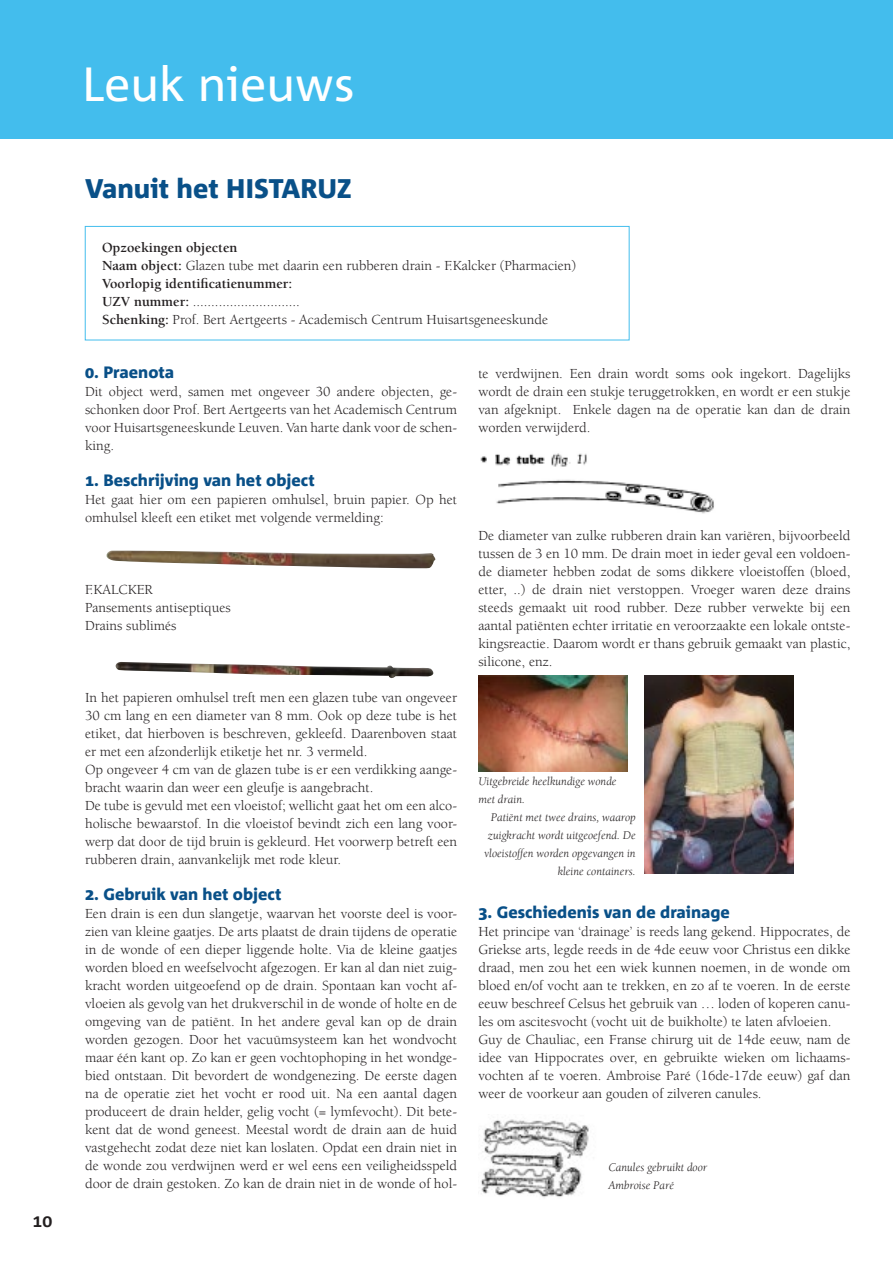
<style>
.page{position:relative;width:893px;height:1263px;background:#fff}
.page>*{position:absolute;margin:0;border:0;box-sizing:border-box;transform-origin:0 0}
.t1{font:48px "Corpid";color:#fff}
.t2{font:800 27px "Corpid";color:#095088}
.t3{font:800 16.5px "Corpid";color:#095088}
.t4{font:14.25px/18px "Berkeley";color:#231f20}
.t5{font:italic 12px/18px "Berkeley";color:#231f20}
.s1{font-weight:700}
</style>
<div class="page">
<div style="left:85px;top:226px;width:544px;height:114px;border:1px solid #43bded"></div>
<div style="left:0;top:0;width:893px;height:139px;background:#43bded"></div>
<img style="left:106px;top:550px;width:330px;height:19px">
<img style="left:116px;top:662px;width:318px;height:17px">
<img style="left:480px;top:453px;width:234px;height:61px">
<img style="left:478px;top:675px;width:149px;height:97px">
<img style="left:481px;top:1119px;width:108px;height:79px">
<img style="left:644px;top:675px;width:149px;height:198px">
<h1 class="t1" style="left:82px;top:58px;width:274px">Leuk nieuws</h1>
<h2 class="t2" style="left:85px;top:174px;width:268px">Vanuit het HISTARUZ</h2>
<p class="t4" style="left:102px;top:239px;width:476px"><span class="s1">Opzoekingen objecten<br>Naam object:</span> Glazen tube met daarin een rubberen drain - F.Kalcker (Pharmacien)<br><span class="s1">Voorlopig identificatienummer:<br>UZV nummer:</span> .............................<br><span class="s1">Schenking:</span> Prof. Bert Aertgeerts - Academisch Centrum Huisartsgeneeskunde</p>
<p class="t3" style="left:85px;top:363px;width:91px">0. Praenota</p>
<p class="t4" style="left:85px;top:383px;width:374px;text-align:justify">Dit object werd, samen met ongeveer 30 andere objecten, ge&shy;schonken door Prof. Bert Aertgeerts van het Academisch Centrum voor Huisartsgeneeskunde Leuven. Van harte dank voor de schen&shy;king.</p>
<p class="t3" style="left:85px;top:471px;width:231px">1. Beschrijving van het object</p>
<p class="t4" style="left:85px;top:491px;width:374px">Het gaat hier om een papieren omhulsel, bruin papier. Op het omhulsel kleeft een etiket met volgende vermelding:</p>
<p class="t4" style="left:478px;top:365px;width:374px;text-align:justify">te verdwijnen. Een drain wordt soms ook ingekort. Dagelijks wordt de drain een stukje teruggetrokken, en wordt er een stukje van afgeknipt. Enkele dagen na de operatie kan dan de drain worden verwijderd.</p>
<p class="t4" style="left:85px;top:581px;width:147px">F.KALCKER<br>Pansements antiseptiques<br>Drains sublimés</p>
<p class="t4" style="left:85px;top:689px;width:374px">In het papieren omhulsel treft men een glazen tube van ongeveer 30 cm lang en een diameter van 8 mm. Ook op deze tube is het etiket, dat hierboven is beschreven, gekleefd. Daarenboven staat er met een afzonderlijk etiketje het nr. 3 vermeld.<br>Op ongeveer 4 cm van de glazen tube is er een verdikking aange&shy;bracht waarin dan weer een gleufje is aangebracht.<br>De tube is gevuld met een vloeistof; wellicht gaat het om een alco&shy;holische bewaarstof. In die vloeistof bevindt zich een lang voor&shy;werp dat door de tijd bruin is gekleurd. Het voorwerp betreft een rubberen drain, aanvankelijk met rode kleur.</p>
<p class="t3" style="left:85px;top:885px;width:198px">2. Gebruik van het object</p>
<p class="t4" style="left:85px;top:905px;width:374px;text-align:justify">Een drain is een dun slangetje, waarvan het voorste deel is voor&shy;zien van kleine gaatjes. De arts plaatst de drain tijdens de operatie in de wonde of een dieper liggende holte. Via de kleine gaatjes worden bloed en weefselvocht afgezogen. Er kan al dan niet zuig&shy;kracht worden uitgeoefend op de drain. Spontaan kan vocht af&shy;vloeien als gevolg van het drukverschil in de wonde of holte en de omgeving van de patiënt. In het andere geval kan op de drain worden gezogen. Door het vacuümsysteem kan het wondvocht maar één kant op. Zo kan er geen vochtophoping in het wondge&shy;bied ontstaan. Dit bevordert de wondgenezing. De eerste dagen na de operatie ziet het vocht er rood uit. Na een aantal dagen produceert de drain helder, gelig vocht (= lymfevocht). Dit bete&shy;kent dat de wond geneest. Meestal wordt de drain aan de huid vastgehecht zodat deze niet kan loslaten. Opdat een drain niet in de wonde zou verdwijnen werd er wel eens een veiligheidsspeld door de drain gestoken. Zo kan de drain niet in de wonde of hol-</p>
<p class="t4" style="left:478px;top:527px;width:374px;text-align:justify">De diameter van zulke rubberen drain kan variëren, bijvoorbeeld tussen de 3 en 10 mm. De drain moet in ieder geval een voldoen&shy;de diameter hebben zodat de soms dikkere vloeistoffen (bloed, etter, ..) de drain niet verstoppen. Vroeger waren deze drains steeds gemaakt uit rood rubber. Deze rubber verwekte bij een aantal patiënten echter irritatie en veroorzaakte een lokale ontste&shy;kingsreactie. Daarom wordt er thans gebruik gemaakt van plastic, silicone, enz.</p>
<p class="t5" style="left:478px;top:772px;width:140px">Uitgebreide heelkundige wonde met drain.</p>
<p class="t5" style="left:484px;top:808px;width:153px;text-align:right">Patiënt met twee drains, waarop zuigkracht wordt uitgeoefend. De vloeistoffen worden opgevangen in kleine containers.</p>
<p class="t3" style="left:478px;top:903px;width:253px">3. Geschiedenis van de drainage</p>
<p class="t4" style="left:478px;top:923px;width:374px">Het principe van ‘drainage’ is reeds lang gekend. Hippocrates, de Griekse arts, legde reeds in de 4de eeuw voor Christus een dikke draad, men zou het een wiek kunnen noemen, in de wonde om bloed en/of vocht aan te trekken, en zo af te voeren. In de eerste eeuw beschreef Celsus het gebruik van … loden of koperen canu&shy;les om ascitesvocht (vocht uit de buikholte) te laten afvloeien.<br>Guy de Chauliac, een Franse chirurg uit de 14de eeuw, nam de idee van Hippocrates over, en gebruikte wieken om lichaams&shy;vochten af te voeren. Ambroise Paré (16de-17de eeuw) gaf dan weer de voorkeur aan gouden of zilveren canules.</p>
<p class="t5" style="left:608px;top:1159px;width:100px">Canules gebruikt door<br>Ambroise Paré</p>
</div>
